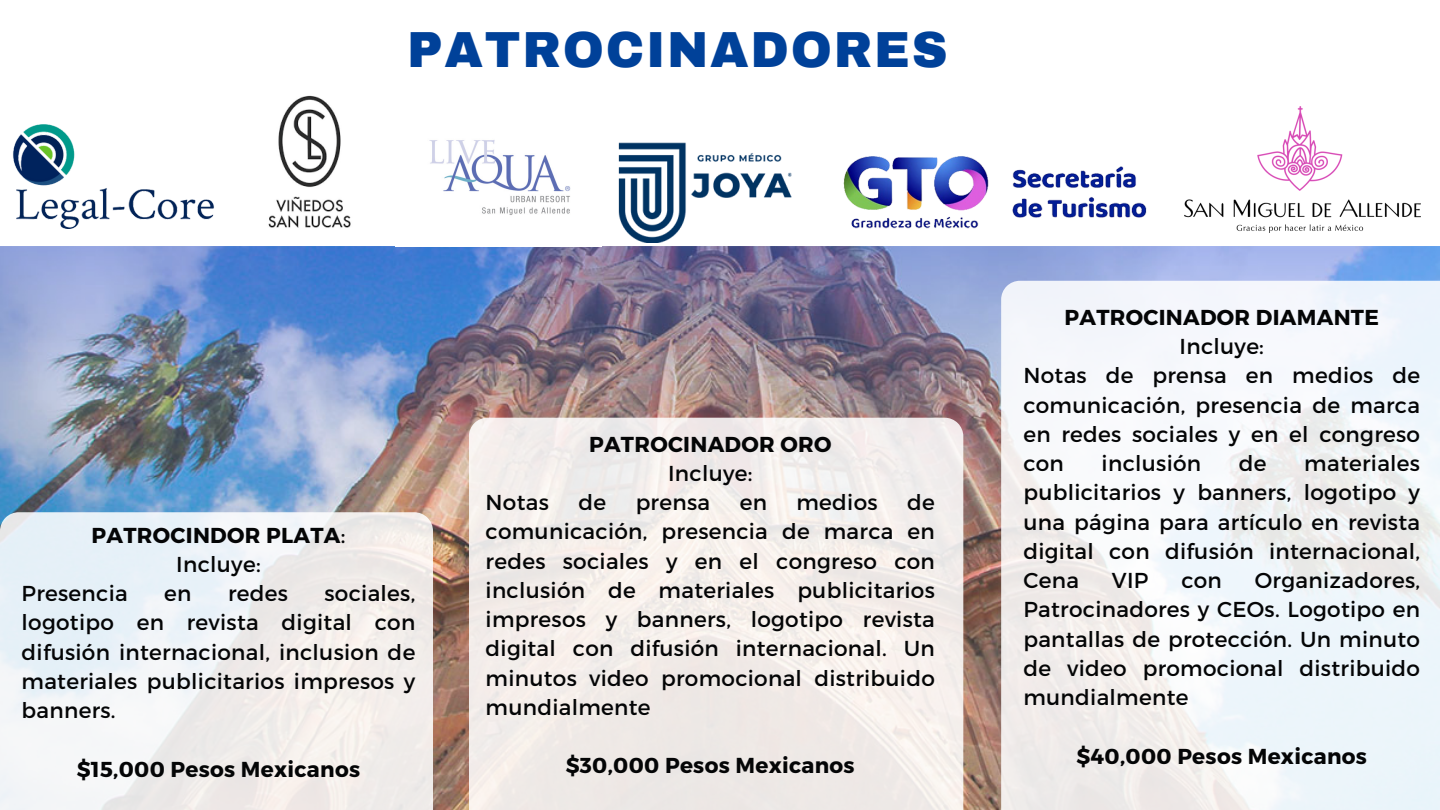
<style>
.page{position:relative;width:1440px;height:810px;background:#fff}
.page>*{position:absolute;margin:0;border:0;box-sizing:border-box;transform-origin:0 0}
.t1{font:900 49.6px "Archivo";letter-spacing:.035em;color:#004199}
.t2{font:21.6px/29.2px "Montserrat";letter-spacing:.015em;color:#040506;text-align:justify}
.t3{font:700 21.6px "Montserrat";letter-spacing:.015em;color:#040506}
.s1{font-weight:400}
</style>
<div class="page">
<img style="left:0;top:246px;width:1440px;height:564px">
<div style="left:0;top:512px;width:433px;height:298px;background:linear-gradient(to right,#ebf3fa,#f3ece7)"></div>
<div style="left:469px;top:418px;width:494px;height:392px;background:#f1ece9"></div>
<svg style="left:1001px;top:281px;width:439px;height:529px;fill:#f1f5fb"></svg>
<img style="left:13px;top:124px;width:201px;height:104px">
<img style="left:429px;top:140px;width:142px;height:75px">
<img style="left:268px;top:95px;width:83px;height:133px">
<img style="left:618px;top:142px;width:174px;height:101px">
<img style="left:843px;top:156px;width:304px;height:73px">
<img style="left:1185px;top:107px;width:235px;height:126px">
<p class="t1" style="left:407px;top:24px;width:542px">PATROCINADORES</p>
<p class="t3" style="left:92px;top:521px;width:255px">PATROCINDOR PLATA<span class="s1">:</span></p>
<p class="t2" style="left:176px;top:549px;width:86px">Incluye:</p>
<p class="t2" style="left:22px;top:578px;width:108px">Presencia</p>
<p class="t2" style="left:164px;top:578px;width:29px">en</p>
<p class="t2" style="left:228px;top:578px;width:61px">redes</p>
<p class="t2" style="left:22px;top:578px;width:395px;text-indent:303px">sociales, logotipo en revista digital con difusión internacional, inclusion de materiales publicitarios impresos y banners.</p>
<h2 class="t3" style="left:77px;top:755px;width:285px">$15,000 Pesos Mexicanos</h2>
<p class="t3" style="left:589px;top:430px;width:244px">PATROCINADOR ORO</p>
<p class="t2" style="left:668px;top:458px;width:86px">Incluye:</p>
<p class="t2" style="left:486px;top:487px;width:65px">Notas</p>
<p class="t2" style="left:578px;top:487px;width:29px">de</p>
<p class="t2" style="left:636px;top:487px;width:76px">prensa</p>
<p class="t2" style="left:740px;top:487px;width:29px">en</p>
<p class="t2" style="left:796px;top:487px;width:83px">medios</p>
<p class="t2" style="left:486px;top:487px;width:451px;text-indent:422px">de comunicación, presencia de marca en redes sociales y en el congreso con inclusión de materiales publicitarios impresos y banners, logotipo revista digital con difusión internacional. Un minutos video promocional distribuido mundialmente</p>
<h2 class="t3" style="left:566px;top:752px;width:290px">$30,000 Pesos Mexicanos</h2>
<p class="t3" style="left:1064px;top:303px;width:316px">PATROCINADOR DIAMANTE</p>
<p class="t2" style="left:1180px;top:331px;width:86px">Incluye:</p>
<p class="t2" style="left:1023px;top:360px;width:398px">Notas de prensa en medios de comunicación, presencia de marca en redes sociales y en el congreso con</p>
<p class="t2" style="left:1102px;top:448px;width:101px">inclusión</p>
<p class="t2" style="left:1239px;top:448px;width:29px">de</p>
<p class="t2" style="left:1023px;top:448px;width:398px;text-indent:281px">materiales publicitarios y banners, logotipo y una página para artículo en revista digital con difusión internacional, Cena</p>
<p class="t2" style="left:1023px;top:565px;width:398px;text-indent:231px">Organizadores, Patrocinadores y CEOs. Logotipo en pantallas de protección. Un minuto de video promocional distribuido mundialmente</p>
<h2 class="t3" style="left:1076px;top:742px;width:292px">$40,000 Pesos Mexicanos</h2>
<p class="t2" style="left:1112px;top:565px;width:38px">VIP</p>
<p class="t2" style="left:1181px;top:565px;width:42px">con</p>
</div>
